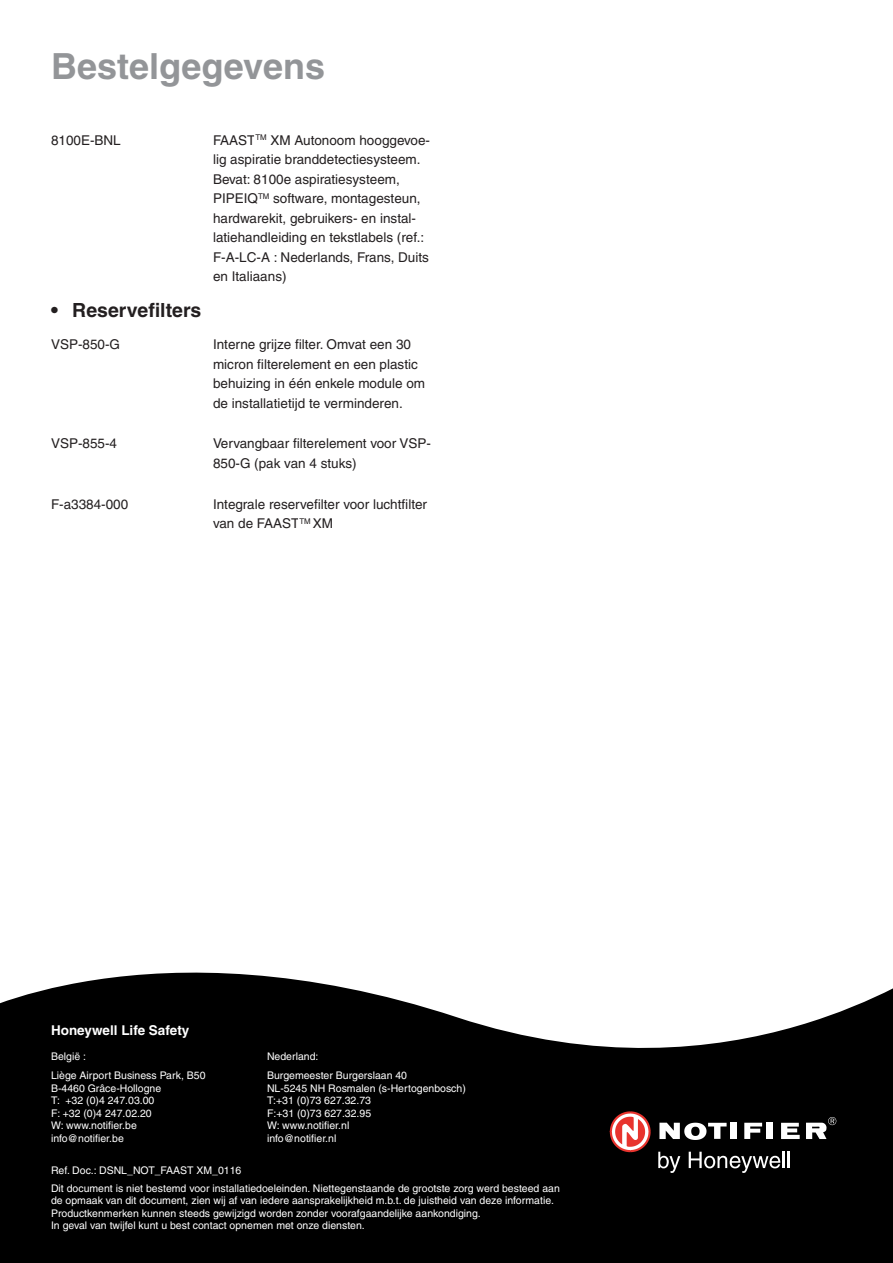
<style>
.page{position:relative;width:893px;height:1263px;background:#fff}
.page>*{position:absolute;margin:0;border:0;box-sizing:border-box;transform-origin:0 0}
.NOT_sub_header{font:700 36px "Helvetica";color:#939598}
.t1{font:700 19.5px "Helvetica";color:#231f20}
.NOT_body_text{font:13.5px/19.5px "Helvetica";color:#231f20}
.t2{font:700 13.5px "Helvetica";color:#fff}
.t3{font:10.5px/12.6px "Helvetica";color:#fff}
.t4{font:10.5px/19.5px "Times New Roman";color:#fff}
</style>
<div class="page">
<svg style="left:0;top:972px;width:893px;height:291px;background:#202020"></svg>
<div style="left:730px;top:1123px;width:7px;height:16px;background:#fff"></div>
<svg style="left:744px;top:1123px;width:18px;height:16px"></svg>
<div style="left:767px;top:1122px;width:6px;height:17px;background:#fff"></div>
<svg style="left:781px;top:1123px;width:19px;height:16px"></svg>
<svg style="left:659px;top:1123px;width:68px;height:17px"></svg>
<svg style="left:610px;top:1111px;width:41px;height:41px"></svg>
<svg style="left:806px;top:1117px;width:30px;height:22px"></svg>
<svg style="left:658px;top:1152px;width:22px;height:21px"></svg>
<svg style="left:689px;top:1152px;width:101px;height:21px"></svg>
<p class="NOT_sub_header" style="left:51px;top:44px;width:276px">Bestelgegevens</p>
<p class="NOT_body_text" style="left:51px;top:130px;width:71px">8100E-BNL</p>
<p class="NOT_body_text" style="left:213px;top:130px;width:218px">FAAST<sup>TM</sup> XM Autonoom hooggevoe&shy;lig aspiratie branddetectiesysteem.<br>Bevat: 8100e aspiratiesysteem, PIPEIQ<sup>TM</sup> software, montagesteun, hardwarekit, gebruikers- en instal&shy;latiehandleiding en tekstlabels (ref.:<br>F-A-LC-A : Nederlands, Frans, Duits en Italiaans)</p>
<p class="t1" style="left:51px;top:298px;width:152px">• Reservefilters</p>
<p class="NOT_body_text" style="left:51px;top:334px;width:71px">VSP-850-G</p>
<p class="NOT_body_text" style="left:213px;top:334px;width:214px">Interne grijze filter. Omvat een 30 micron filterelement en een plastic behuizing in één enkele module om de installatietijd te verminderen.</p>
<p class="NOT_body_text" style="left:51px;top:434px;width:68px">VSP-855-4</p>
<p class="NOT_body_text" style="left:213px;top:434px;width:219px">Vervangbaar filterelement voor VSP-<br>850-G (pak van 4 stuks)</p>
<p class="NOT_body_text" style="left:51px;top:494px;width:79px">F-a3384-000</p>
<p class="NOT_body_text" style="left:213px;top:494px;width:216px">Integrale reservefilter voor luchtfilter van de FAAST<sup>TM</sup> XM</p>
<p class="t2" style="left:51px;top:1022px;width:140px">Honeywell Life Safety</p>
<p class="t3" style="left:51px;top:1050px;width:37px">België :</p>
<p class="t3" style="left:267px;top:1050px;width:53px">Nederland:</p>
<p class="t3" style="left:51px;top:1069px;width:156px">Liège Airport Business Park, B50</p>
<p class="t3" style="left:267px;top:1069px;width:142px">Burgemeester Burgerslaan 40</p>
<p class="t3" style="left:51px;top:1082px;width:112px">B-4460 Grâce-Hollogne</p>
<p class="t3" style="left:267px;top:1082px;width:200px">NL-5245 NH Rosmalen (s-Hertogenbosch)</p>
<p class="t3" style="left:51px;top:1094px;width:105px">T: +32 (0)4 247.03.00</p>
<p class="t3" style="left:267px;top:1094px;width:105px">T:+31 (0)73 627.32.73</p>
<p class="t3" style="left:51px;top:1107px;width:102px">F: +32 (0)4 247.02.20</p>
<p class="t3" style="left:267px;top:1107px;width:106px">F:+31 (0)73 627.32.95</p>
<p class="t3" style="left:51px;top:1119px;width:87px">W: www.notifier.be</p>
<p class="t3" style="left:267px;top:1119px;width:84px">W: www.notifier.nl</p>
<p class="t3" style="left:51px;top:1132px;width:74px">info@notifier.be</p>
<p class="t3" style="left:267px;top:1132px;width:71px">info@notifier.nl</p>
<p class="t3" style="left:51px;top:1162px;width:510px;line-height:17.1px">Ref. Doc.: DSNL_NOT_FAAST XM_0116<br>Dit document is niet bestemd voor installatiedoeleinden. Niettegenstaande de grootste zorg werd besteed aan</p>
<p class="t3" style="left:51px;top:1194px;width:504px">de opmaak van dit document, zien wij af van iedere aansprakelijkheid m.b.t. de juistheid van deze informatie.<br>Productkenmerken kunnen steeds gewijzigd worden zonder voorafgaandelijke aankondiging.<br>In geval van twijfel kunt u best contact opnemen met onze diensten.</p>
<p class="t4" style="left:51px;top:1166px;width:194px">Datum: 31/07/2009<br>Doc. nummer: PRNNL_NOT_B501AP_0109</p>
</div>
